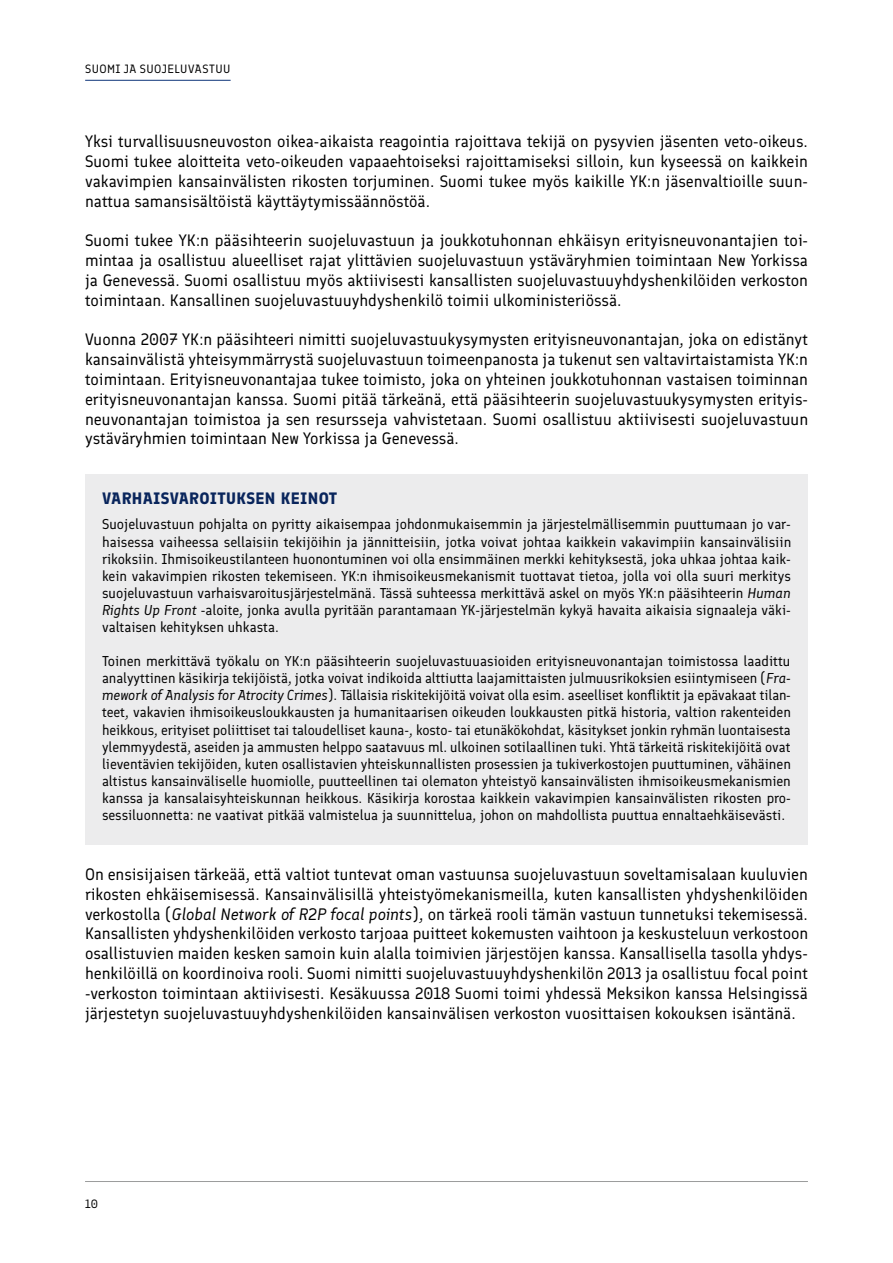
<style>
.page{position:relative;width:893px;height:1263px;background:#fff}
.page>*{position:absolute;margin:0;border:0;box-sizing:border-box;transform-origin:0 0}
.Teksti{font:16.5px/19.8px "Finlandica";color:#000;text-align:justify}
.Otsikko{font:700 16.5px "Finlandica";letter-spacing:.02em;color:#09255c}
.Teksti-2{font:14.25px/17.1px "Finlandica";color:#000;text-align:justify}
.t1{font:12px "Finlandica";letter-spacing:.035em;color:#000}
.s1{font-style:italic}
</style>
<div class="page">
<hr style="left:85px;top:80px;width:146px;height:1px;background:#0e347a">
<hr style="left:85px;top:1181px;width:723px;height:1px;background:#9c9d9d">
<div style="left:85px;top:474px;width:723px;height:51px;background:#ececed"></div>
<div style="left:85px;top:502px;width:723px;height:155px;background:#ececed"></div>
<div style="left:85px;top:638px;width:723px;height:207px;background:#ececed"></div>
<p class="t1" style="left:85px;top:61px;width:147px">SUOMI JA SUOJELUVASTUU</p>
<p class="Teksti" style="left:85px;top:132px;width:724px">Yksi turvallisuusneuvoston oikea-aikaista reagointia rajoittava tekijä on pysyvien jäsenten veto-oikeus.<br>Suomi tukee aloitteita veto-oikeuden vapaaehtoiseksi rajoittamiseksi silloin, kun kyseessä on kaikkein vakavimpien kansainvälisten rikosten torjuminen. Suomi tukee myös kaikille YK:n jäsenvaltioille suun&shy;nattua samansisältöistä käyttäytymissäännöstöä.</p>
<p class="Teksti" style="left:85px;top:231px;width:724px">Suomi tukee YK:n pääsihteerin suojeluvastuun ja joukkotuhonnan ehkäisyn erityisneuvonantajien toi&shy;mintaa ja osallistuu alueelliset rajat ylittävien suojeluvastuun ystäväryhmien toimintaan New Yorkissa ja Genevessä. Suomi osallistuu myös aktiivisesti kansallisten suojeluvastuuyhdyshenkilöiden verkoston toimintaan. Kansallinen suojeluvastuuyhdyshenkilö toimii ulkoministeriössä.</p>
<p class="Teksti" style="left:85px;top:330px;width:725px">Vuonna 2007 YK:n pääsihteeri nimitti suojeluvastuukysymysten erityisneuvonantajan, joka on edistänyt kansainvälistä yhteisymmärrystä suojeluvastuun toimeenpanosta ja tukenut sen valtavirtaistamista YK:n toimintaan. Erityisneuvonantajaa tukee toimisto, joka on yhteinen joukkotuhonnan vastaisen toiminnan erityisneuvonantajan kanssa. Suomi pitää tärkeänä, että pääsihteerin suojeluvastuukysymysten erityis&shy;neuvonantajan toimistoa ja sen resursseja vahvistetaan. Suomi osallistuu aktiivisesti suojeluvastuun ystäväryhmien toimintaan New Yorkissa ja Genevessä.</p>
<p class="Otsikko" style="left:102px;top:488px;width:237px">VARHAISVAROITUKSEN KEINOT</p>
<p class="Teksti-2" style="left:102px;top:516px;width:691px">Suojeluvastuun pohjalta on pyritty aikaisempaa johdonmukaisemmin ja järjestelmällisemmin puuttumaan jo var&shy;haisessa vaiheessa sellaisiin tekijöihin ja jännitteisiin, jotka voivat johtaa kaikkein vakavimpiin kansainvälisiin rikoksiin. Ihmisoikeustilanteen huonontuminen voi olla ensimmäinen merkki kehityksestä, joka uhkaa johtaa kaik&shy;kein vakavimpien rikosten tekemiseen. YK:n ihmisoikeusmekanismit tuottavat tietoa, jolla voi olla suuri merkitys suojeluvastuun varhaisvaroitusjärjestelmänä. Tässä suhteessa merkittävä askel on myös YK:n pääsihteerin <span class="s1">Human Rights Up Front</span> -aloite, jonka avulla pyritään parantamaan YK-järjestelmän kykyä havaita aikaisia signaaleja väki&shy;valtaisen kehityksen uhkasta.</p>
<p class="Teksti-2" style="left:102px;top:652px;width:690px">Toinen merkittävä työkalu on YK:n pääsihteerin suojeluvastuuasioiden erityisneuvonantajan toimistossa laadittu analyyttinen käsikirja tekijöistä, jotka voivat indikoida alttiutta laajamittaisten julmuusrikoksien esiintymiseen (<span class="s1">Fra&shy;mework of Analysis for Atrocity Crimes</span>). Tällaisia riskitekijöitä voivat olla esim. aseelliset konfliktit ja epävakaat tilan&shy;teet, vakavien ihmisoikeusloukkausten ja humanitaarisen oikeuden loukkausten pitkä historia, valtion rakenteiden heikkous, erityiset poliittiset tai taloudelliset kauna-, kosto- tai etunäkökohdat, käsitykset jonkin ryhmän luontaisesta ylemmyydestä, aseiden ja ammusten helppo saatavuus ml. ulkoinen sotilaallinen tuki. Yhtä tärkeitä riskitekijöitä ovat lieventävien tekijöiden, kuten osallistavien yhteiskunnallisten prosessien ja tukiverkostojen puuttuminen, vähäinen altistus kansainväliselle huomiolle, puutteellinen tai olematon yhteistyö kansainvälisten ihmisoikeusmekanismien kanssa ja kansalaisyhteiskunnan heikkous. Käsikirja korostaa kaikkein vakavimpien kansainvälisten rikosten pro&shy;sessiluonnetta: ne vaativat pitkää valmistelua ja suunnittelua, johon on mahdollista puuttua ennaltaehkäisevästi.</p>
<p class="Teksti" style="left:85px;top:864px;width:725px">On ensisijaisen tärkeää, että valtiot tuntevat oman vastuunsa suojeluvastuun soveltamisalaan kuuluvien rikosten ehkäisemisessä. Kansainvälisillä yhteistyömekanismeilla, kuten kansallisten yhdyshenkilöiden verkostolla (<span class="s1">Global Network of R2P focal points</span>), on tärkeä rooli tämän vastuun tunnetuksi tekemisessä.<br>Kansallisten yhdyshenkilöiden verkosto tarjoaa puitteet kokemusten vaihtoon ja keskusteluun verkostoon osallistuvien maiden kesken samoin kuin alalla toimivien järjestöjen kanssa. Kansallisella tasolla yhdys&shy;henkilöillä on koordinoiva rooli. Suomi nimitti suojeluvastuuyhdyshenkilön 2013 ja osallistuu focal point -verkoston toimintaan aktiivisesti. Kesäkuussa 2018 Suomi toimi yhdessä Meksikon kanssa Helsingissä järjestetyn suojeluvastuuyhdyshenkilöiden kansainvälisen verkoston vuosittaisen kokouksen isäntänä.</p>
<p class="t1" style="left:85px;top:1196px;width:15px">10</p>
</div>
